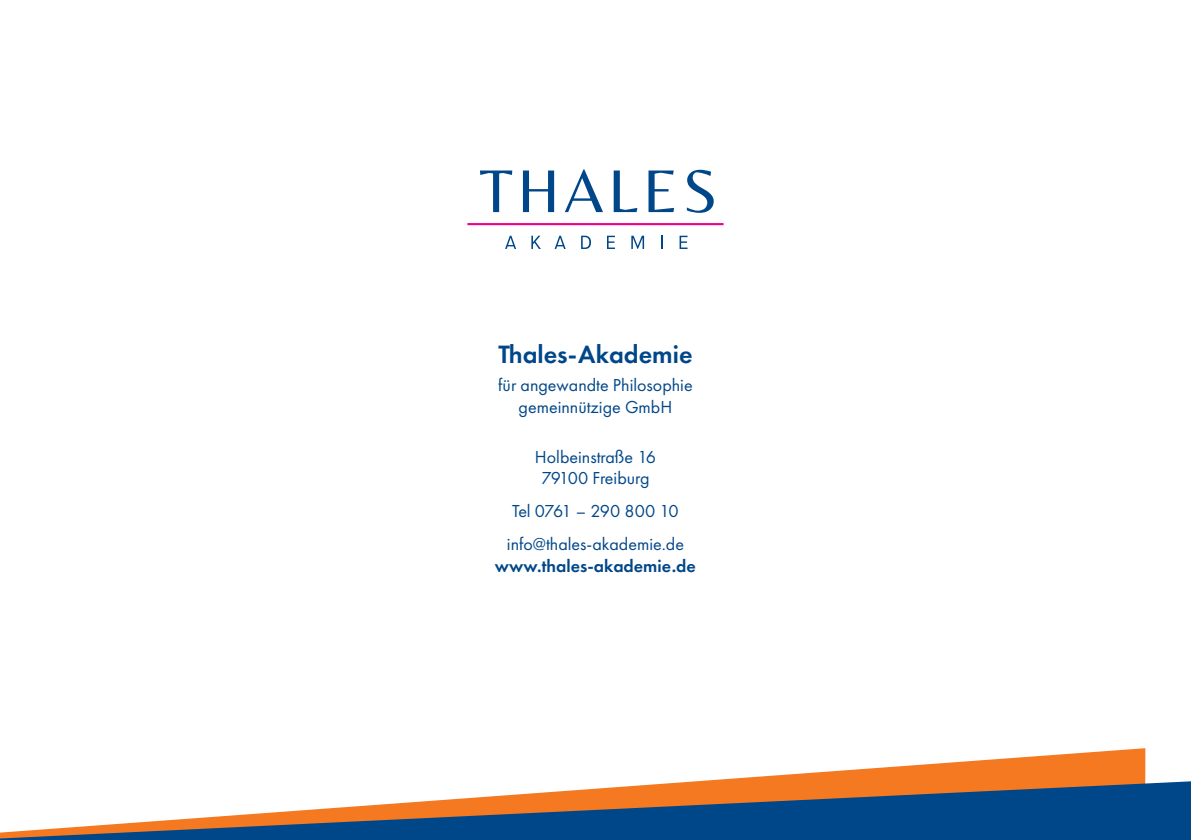
<style>
.page{position:relative;width:1191px;height:840px;background:#fff}
.page>*{position:absolute;margin:0;border:0;box-sizing:border-box;transform-origin:0 0}
.t1{font:600 26px "Futura PT";color:#004789}
.t2{font:18px/21.6px "Futura PT";color:#004789;text-align:center}
.t3{font:600 18px "Futura PT";color:#004789}
</style>
<div class="page">
<svg style="left:480px;top:170px;width:32px;height:42px"></svg>
<svg style="left:523px;top:170px;width:31px;height:42px"></svg>
<svg style="left:565px;top:169px;width:38px;height:43px"></svg>
<svg style="left:613px;top:170px;width:24px;height:42px"></svg>
<svg style="left:648px;top:170px;width:26px;height:42px"></svg>
<svg style="left:687px;top:170px;width:26px;height:43px"></svg>
<hr style="left:467px;top:223px;width:256px;height:2px;background:#ed028c">
<svg style="left:505px;top:235px;width:11px;height:14px"></svg>
<svg style="left:531px;top:235px;width:10px;height:14px"></svg>
<svg style="left:554px;top:235px;width:11px;height:14px"></svg>
<svg style="left:581px;top:235px;width:10px;height:14px"></svg>
<svg style="left:607px;top:235px;width:8px;height:14px"></svg>
<svg style="left:631px;top:235px;width:13px;height:14px"></svg>
<svg style="left:661px;top:235px;width:1px;height:14px"></svg>
<svg style="left:679px;top:235px;width:8px;height:14px"></svg>
<svg style="left:714px;top:748px;width:431px;height:32px"></svg>
<svg style="left:0;top:780px;width:1191px;height:59px"></svg>
<h1 class="t1" style="left:498px;top:338px;width:196px">Thales-Akademie</h1>
<p class="t2" style="left:498px;top:374px;width:196px">für angewandte Philosophie gemeinnützige GmbH</p>
<p class="t2" style="left:535px;top:445px;width:123px">Holbeinstraße 16<br>79100 Freiburg</p>
<p class="t2" style="left:507px;top:494px;width:179px;line-height:33px;text-align:left">Tel 0761 – 290 800 10 info@thales-akademie.de</p>
<p class="t3" style="left:495px;top:554px;width:202px">www.thales-akademie.de</p>
</div>
